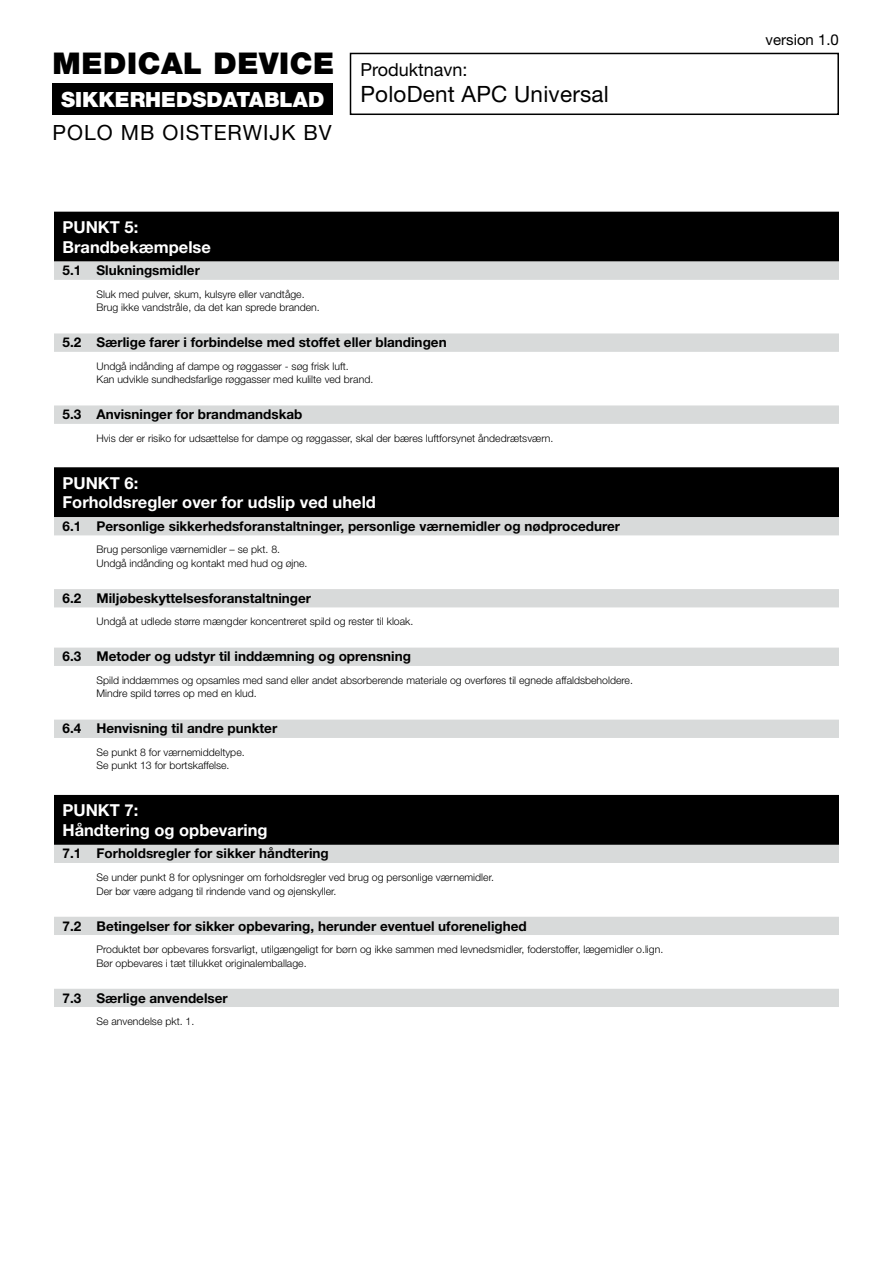
<style>
.page{position:relative;width:893px;height:1263px;background:#fff}
.page>*{position:absolute;margin:0;border:0;box-sizing:border-box;transform-origin:0 0}
.t1{font:900 30px "Helvetica Neue LT Pro";letter-spacing:.02em;color:#000}
.t2{font:22.5px "Helvetica Neue LT Pro";letter-spacing:.01em;color:#000}
.t3{font:900 21px "Helvetica Neue LT Pro";color:#fff}
.t4{font:21px "Helvetica Neue LT Pro";letter-spacing:.05em;color:#000}
.t5{font:18px "Helvetica Neue LT Pro";color:#000}
.t6{font:700 16.5px/19.8px "Helvetica Neue LT Pro";color:#fff}
.t7{font:15px "Helvetica Neue LT Pro";color:#000}
.t8{font:700 13.5px "Helvetica Neue LT Pro";color:#000}
.t9{font:300 10.5px/13.5px "Helvetica Neue LT Pro";color:#000}
</style>
<div class="page">
<div style="left:54px;top:212px;width:785px;height:25px;background:#000"></div>
<div style="left:54px;top:231px;width:785px;height:26px;background:#000"></div>
<div style="left:54px;top:253px;width:785px;height:9px;background:#000"></div>
<div style="left:54px;top:261px;width:785px;height:18px;background:#d8dada"></div>
<div style="left:54px;top:275px;width:785px;height:5px;background:#d8dada"></div>
<div style="left:54px;top:333px;width:785px;height:18px;background:#d8dada"></div>
<div style="left:54px;top:347px;width:785px;height:5px;background:#d8dada"></div>
<div style="left:54px;top:405px;width:785px;height:18px;background:#d8dada"></div>
<div style="left:54px;top:419px;width:785px;height:5px;background:#d8dada"></div>
<div style="left:54px;top:467px;width:785px;height:26px;background:#000"></div>
<div style="left:54px;top:487px;width:785px;height:26px;background:#000"></div>
<div style="left:54px;top:508px;width:785px;height:9px;background:#000"></div>
<div style="left:54px;top:517px;width:785px;height:18px;background:#d8dada"></div>
<div style="left:54px;top:589px;width:785px;height:18px;background:#d8dada"></div>
<div style="left:54px;top:648px;width:785px;height:18px;background:#d8dada"></div>
<div style="left:54px;top:720px;width:785px;height:18px;background:#d8dada"></div>
<div style="left:54px;top:795px;width:785px;height:25px;background:#000"></div>
<div style="left:54px;top:815px;width:785px;height:25px;background:#000"></div>
<div style="left:54px;top:836px;width:785px;height:9px;background:#000"></div>
<div style="left:54px;top:845px;width:785px;height:18px;background:#d8dada"></div>
<div style="left:54px;top:917px;width:785px;height:18px;background:#d8dada"></div>
<div style="left:54px;top:989px;width:785px;height:18px;background:#d8dada"></div>
<div style="left:350px;top:53px;width:489px;height:62px;border:2px solid #000"></div>
<div style="left:52px;top:83px;width:281px;height:32px;background:#000"></div>
<h1 class="t1" style="left:52px;top:45px;width:283px">MEDICAL DEVICE</h1>
<h3 class="t3" style="left:61px;top:87px;width:265px">SIKKERHEDSDATABLAD</h3>
<h3 class="t4" style="left:52px;top:119px;width:281px">POLO MB OISTERWIJK BV</h3>
<h3 class="t5" style="left:360px;top:59px;width:109px">Produktnavn:</h3>
<h2 class="t2" style="left:360px;top:80px;width:250px">PoloDent APC Universal</h2>
<h3 class="t6" style="left:62px;top:217px;width:150px">PUNKT 5:<br>Brandbekæmpelse</h3>
<p class="t8" style="left:63px;top:262px;width:139px">5.1 Slukningsmidler</p>
<p class="t9" style="left:97px;top:287px;width:225px">Sluk med pulver, skum, kulsyre eller vandtåge.<br>Brug ikke vandstråle, da det kan sprede branden.</p>
<p class="t8" style="left:63px;top:334px;width:386px">5.2 Særlige farer i forbindelse med stoffet eller blandingen</p>
<p class="t9" style="left:97px;top:359px;width:278px">Undgå indånding af dampe og røggasser - søg frisk luft.<br>Kan udvikle sundhedsfarlige røggasser med kulilte ved brand.</p>
<p class="t8" style="left:63px;top:406px;width:242px">5.3 Anvisninger for brandmandskab</p>
<p class="t9" style="left:97px;top:431px;width:458px">Hvis der er risiko for udsættelse for dampe og røggasser, skal der bæres luftforsynet åndedrætsværn.</p>
<h3 class="t6" style="left:62px;top:472px;width:315px">PUNKT 6:<br>Forholdsregler over for udslip ved uheld</h3>
<p class="t8" style="left:63px;top:518px;width:559px">6.1 Personlige sikkerhedsforanstaltninger, personlige værnemidler og nødprocedurer</p>
<p class="t9" style="left:97px;top:543px;width:213px">Brug personlige værnemidler – se pkt. 8.<br>Undgå indånding og kontakt med hud og øjne.</p>
<p class="t8" style="left:63px;top:590px;width:250px">6.2 Miljøbeskyttelsesforanstaltninger</p>
<p class="t9" style="left:97px;top:615px;width:318px">Undgå at udlede større mængder koncentreret spild og rester til kloak.</p>
<p class="t8" style="left:63px;top:648px;width:350px">6.3 Metoder og udstyr til inddæmning og oprensning</p>
<p class="t9" style="left:97px;top:673px;width:538px">Spild inddæmmes og opsamles med sand eller andet absorberende materiale og overføres til egnede affaldsbeholdere.<br>Mindre spild tørres op med en klud.</p>
<p class="t8" style="left:63px;top:720px;width:216px">6.4 Henvisning til andre punkter</p>
<p class="t9" style="left:97px;top:745px;width:150px">Se punkt 8 for værnemiddeltype.<br>Se punkt 13 for bortskaffelse.</p>
<h3 class="t6" style="left:62px;top:800px;width:207px">PUNKT 7:<br>Håndtering og opbevaring</h3>
<p class="t8" style="left:63px;top:845px;width:268px">7.1 Forholdsregler for sikker håndtering</p>
<p class="t9" style="left:97px;top:870px;width:399px">Se under punkt 8 for oplysninger om forholdsregler ved brug og personlige værnemidler.<br>Der bør være adgang til rindende vand og øjenskyller.</p>
<p class="t8" style="left:63px;top:917px;width:466px">7.2 Betingelser for sikker opbevaring, herunder eventuel uforenelighed</p>
<p class="t9" style="left:97px;top:942px;width:568px">Produktet bør opbevares forsvarligt, utilgængeligt for børn og ikke sammen med levnedsmidler, foderstoffer, lægemidler o.lign.<br>Bør opbevares i tæt tillukket originalemballage.</p>
<p class="t8" style="left:63px;top:989px;width:167px">7.3 Særlige anvendelser</p>
<p class="t9" style="left:97px;top:1014px;width:99px">Se anvendelse pkt. 1.</p>
<h3 class="t7" style="left:766px;top:30px;width:75px">version 1.0</h3>
</div>
